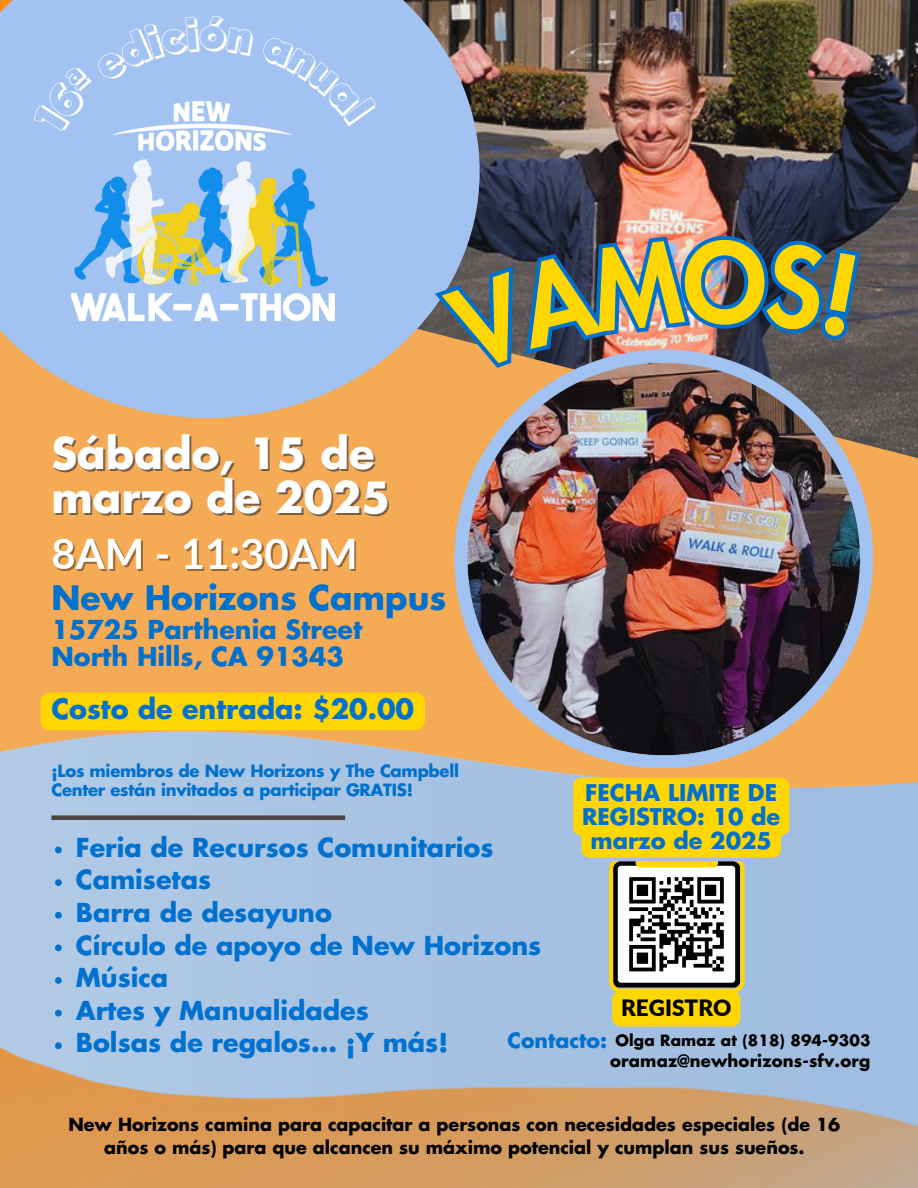
<style>
.page{position:relative;width:918px;height:1188px;background:#fff}
.page>*{position:absolute;margin:0;border:0;box-sizing:border-box;transform-origin:0 0}
.t1{font:700 42px "Futura LT Pro";color:#fff}
.t2{font:700 42px "Lato";color:#fff}
.t3{font:700 33px "Futura LT Pro";color:#0071ce}
.t4{font:700 27px "Futura LT Pro";color:#0071ce}
.t5{font:700 25.5px/27px "Futura LT Pro";color:#0071ce}
.t6{font:700 22.5px/23.7px "Futura LT Pro";color:#0071ce;text-align:center}
.t7{font:900 22.5px "Lato";color:#000}
.t8{font:700 20.4px "Futura LT Pro";color:#0071ce}
.t9{font:700 17.55px/22.5px "Futura LT Pro";color:#000;text-align:center}
.t10{font:700 16.5px/19.2px "Futura LT Pro";letter-spacing:-.015em;color:#0071ce}
.t11{font:700 16.5px "Futura LT Pro";letter-spacing:.01em;color:#000}
.t12{font:700 15.3px "Futura LT Pro";letter-spacing:.01em;color:#000}
</style>
<div class="page">
<img style="left:0;top:528px;width:918px;height:660px">
<img style="left:0;top:528px;width:454px;height:240px">
<img style="left:425px;top:0;width:493px;height:528px">
<div style="left:0;top:418px;width:425px;height:295px;background:#f5aa55"></div>
<div style="left:0;top:418px;width:311px;height:47px;background:#f5aa55"></div>
<img style="left:454px;top:350px;width:419px;height:418px">
<svg style="left:0;top:0;width:479px;height:418px;background:#abbbd5"></svg>
<img style="left:72px;top:137px;width:263px;height:189px">
<div style="left:51px;top:815px;width:294px;height:5px;background:#4c4342"></div>
<svg style="left:55px;top:847px;width:7px;height:6px"></svg>
<svg style="left:55px;top:879px;width:7px;height:7px"></svg>
<svg style="left:55px;top:912px;width:7px;height:7px"></svg>
<svg style="left:55px;top:944px;width:7px;height:7px"></svg>
<svg style="left:55px;top:977px;width:7px;height:7px"></svg>
<svg style="left:55px;top:1010px;width:7px;height:6px"></svg>
<svg style="left:55px;top:1042px;width:7px;height:7px"></svg>
<div style="left:41px;top:692px;width:384px;height:38px;background:#ffd600;border-radius:9px"></div>
<svg style="left:573px;top:778px;width:216px;height:215px"></svg>
<div style="left:612px;top:990px;width:129px;height:37px;background:#ffd600;border-radius:9px"></div>
<div style="left:31px;top:15px;width:347px;height:122px;background:#a2c3f1"></div>
<img style="left:427px;top:228px;width:442px;height:157px">
<p class="t1" style="left:51px;top:434px;width:325px">Sábado, 15 de</p>
<p class="t1" style="left:51px;top:478px;width:340px">marzo de 2025</p>
<p class="t2" style="left:51px;top:527px;width:308px">8AM - 11:30AM</p>
<h6 class="t3" style="left:51px;top:582px;width:397px">New Horizons Campus</h6>
<h6 class="t5" style="left:51px;top:617px;width:312px">15725 Parthenia Street<br>North Hills, CA 91343</h6>
<p class="t4" style="left:51px;top:697px;width:364px">Costo de entrada: $20.00</p>
<p class="t10" style="left:51px;top:762px;width:409px">¡Los miembros de New Horizons y The Campbell<br>Center están invitados a participar GRATIS!</p>
<p class="t6" style="left:582px;top:782px;width:200px">FECHA LIMITE DE<br>REGISTRO: 10 de marzo de 2025</p>
<p class="t5" style="left:76px;top:835px;width:419px">Feria de Recursos Comunitarios</p>
<p class="t5" style="left:76px;top:868px;width:137px">Camisetas</p>
<p class="t5" style="left:76px;top:900px;width:258px">Barra de desayuno</p>
<p class="t5" style="left:76px;top:933px;width:467px">Círculo de apoyo de New Horizons</p>
<p class="t5" style="left:76px;top:965px;width:94px">Música</p>
<p class="t5" style="left:76px;top:998px;width:295px">Artes y Manualidades</p>
<p class="t5" style="left:76px;top:1031px;width:374px">Bolsas de regalos... ¡Y más!</p>
<p class="t7" style="left:621px;top:994px;width:112px">REGISTRO</p>
<p class="t8" style="left:508px;top:1031px;width:101px">Contacto:</p>
<p class="t12" style="left:616px;top:1033px;width:256px">Olga Ramaz at (818) 894-9303</p>
<p class="t11" style="left:610px;top:1054px;width:262px">oramaz@newhorizons-sfv.org</p>
<p class="t9" style="left:68px;top:1114px;width:773px">New Horizons camina para capacitar a personas con necesidades especiales (de 16 años o más) para que alcancen su máximo potencial y cumplan sus sueños.</p>
</div>
